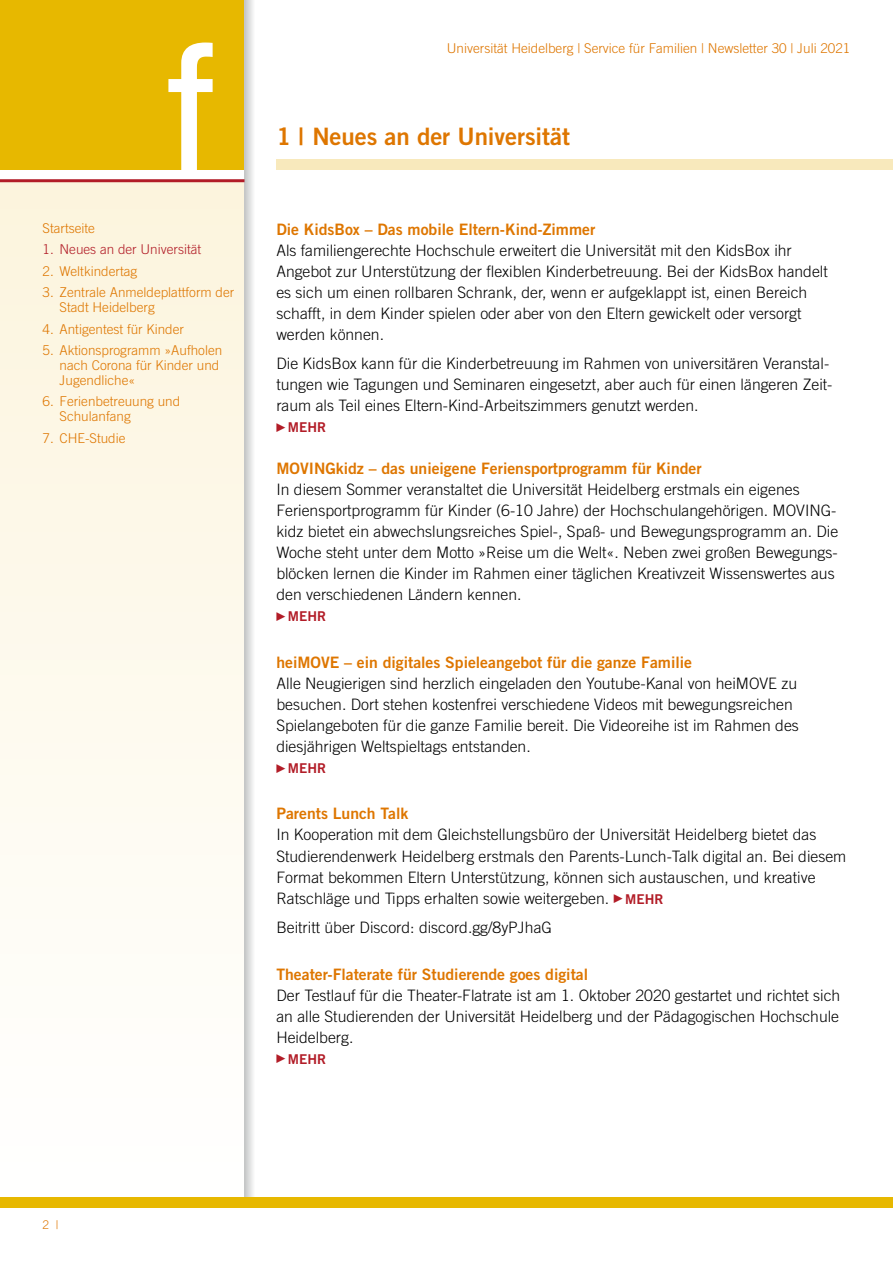
<style>
.page{position:relative;width:893px;height:1263px;background:#fff}
.page>*{position:absolute;margin:0;border:0;box-sizing:border-box;transform-origin:0 0}
.H1_Head_orange{font:24px "Trade Gothic LT Std Bd 2";letter-spacing:-.005em;color:#de7600}
.H2_Subhead_orange{font:300 15.75px/21px "Trade Gothic LT Std";color:#000}
.Fließ_orange{font:300 13.5px/15px "Trade Gothic LT Std";color:#de7600}
.Fließ_orange-2{font:300 13.5px "Trade Gothic LT Std";color:#b21c27}
.H2_Subhead_orange-2{font:13.5px "Trade Gothic LT Std Bd 2";color:#b21c27}
.t1{font:300 12px "Trade Gothic LT Std";color:#de7600}
.s1{font-family:"Trade Gothic LT Std Bd 2";font-weight:400;color:#de7600}
.s2{font-family:"Trade Gothic LT Std Bd 2";font-weight:400;font-size:13.5px;color:#b21c27}
</style>
<div class="page">
<div style="left:0;top:181px;width:244px;height:1016px;background:linear-gradient(to bottom,#fcf4dd,#fff)"></div>
<div style="left:0;top:0;width:244px;height:170px;background:#e7b800"></div>
<svg style="left:244px;top:0;width:9px;height:1197px;background:#d9dada"></svg>
<hr style="left:0;top:179px;width:244px;height:3px;background:#b21c27">
<svg style="left:168px;top:43px;width:45px;height:127px"></svg>
<div style="left:0;top:1197px;width:893px;height:11px;background:#e7b800"></div>
<div style="left:276px;top:159px;width:617px;height:11px;background:#f8e9bc"></div>
<p class="Fließ_orange" style="left:43px;top:221px;width:54px">Startseite</p>
<p class="Fließ_orange-2" style="left:43px;top:242px;width:160px">1. Neues an der Universität</p>
<p class="Fließ_orange" style="left:43px;top:263px;width:96px">2. Weltkindertag</p>
<p class="Fließ_orange" style="left:60px;top:285px;width:176px;text-indent:-17px">3. Zentrale Anmeldeplattform der<br>Stadt Heidelberg</p>
<p class="Fließ_orange" style="left:43px;top:321px;width:143px">4. Antigentest für Kinder</p>
<p class="Fließ_orange" style="left:60px;top:342px;width:164px;text-indent:-17px">5. Aktionsprogramm »Aufholen nach Corona für Kinder und<br>Jugendliche«</p>
<p class="Fließ_orange" style="left:60px;top:394px;width:122px;text-indent:-17px">6. Ferienbetreuung und<br>Schulanfang</p>
<p class="Fließ_orange" style="left:43px;top:430px;width:85px">7. CHE-Studie</p>
<p class="Fließ_orange" style="left:447px;top:40px;width:405px">Universität Heidelberg | Service für Familien | Newsletter 30 | Juli 2021</p>
<p class="H1_Head_orange" style="left:276px;top:121px;width:295px">1 | Neues an der Universität</p>
<p class="H2_Subhead_orange" style="left:276px;top:218px;width:553px"><span class="s1">Die KidsBox – Das mobile Eltern-Kind-Zimmer<br></span>Als familiengerechte Hochschule erweitert die Universität mit den KidsBox ihr Angebot zur Unterstützung der flexiblen Kinderbetreuung. Bei der KidsBox handelt es sich um einen rollbaren Schrank, der, wenn er aufgeklappt ist, einen Bereich schafft, in dem Kinder spielen oder aber von den Eltern gewickelt oder versorgt werden können.</p>
<p class="H2_Subhead_orange" style="left:276px;top:353px;width:558px">Die KidsBox kann für die Kinderbetreuung im Rahmen von universitären Veranstal&shy;tungen wie Tagungen und Seminaren eingesetzt, aber auch für einen längeren Zeit&shy;raum als Teil eines Eltern-Kind-Arbeitszimmers genutzt werden.</p>
<p class="H2_Subhead_orange-2" style="left:288px;top:419px;width:40px">MEHR</p>
<p class="H2_Subhead_orange" style="left:276px;top:458px;width:563px"><span class="s1">MOVINGkidz – das unieigene Feriensportprogramm für Kinder<br></span>In diesem Sommer veranstaltet die Universität Heidelberg erstmals ein eigenes Feriensportprogramm für Kinder (6-10 Jahre) der Hochschulangehörigen. MOVING&shy;kidz bietet ein abwechslungsreiches Spiel-, Spaß- und Bewegungsprogramm an. Die Woche steht unter dem Motto »Reise um die Welt«. Neben zwei großen Bewegungs&shy;blöcken lernen die Kinder im Rahmen einer täglichen Kreativzeit Wissenswertes aus den verschiedenen Ländern kennen.</p>
<p class="H2_Subhead_orange-2" style="left:288px;top:608px;width:40px">MEHR</p>
<p class="H2_Subhead_orange" style="left:276px;top:652px;width:524px"><span class="s1">heiMOVE – ein digitales Spieleangebot für die ganze Familie<br></span>Alle Neugierigen sind herzlich eingeladen den Youtube-Kanal von heiMOVE zu besuchen. Dort stehen kostenfrei verschiedene Videos mit bewegungsreichen Spielangeboten für die ganze Familie bereit. Die Videoreihe ist im Rahmen des diesjährigen Weltspieltags entstanden.</p>
<p class="H2_Subhead_orange-2" style="left:288px;top:760px;width:40px">MEHR</p>
<p class="H2_Subhead_orange" style="left:276px;top:803px;width:571px"><span class="s1">Parents Lunch Talk<br></span>In Kooperation mit dem Gleichstellungsbüro der Universität Heidelberg bietet das Studierendenwerk Heidelberg erstmals den Parents-Lunch-Talk digital an. Bei diesem Format bekommen Eltern Unterstützung, können sich austauschen, und kreative Ratschläge und Tipps erhalten sowie weitergeben. <span class="s2">MEHR</span></p>
<p class="H2_Subhead_orange" style="left:276px;top:917px;width:277px">Beitritt über Discord: discord.gg/8yPJhaG</p>
<p class="H2_Subhead_orange" style="left:276px;top:963px;width:565px"><span class="s1">Theater-Flaterate für Studierende goes digital<br></span>Der Testlauf für die Theater-Flatrate ist am 1. Oktober 2020 gestartet und richtet sich an alle Studierenden der Universität Heidelberg und der Pädagogischen Hochschule Heidelberg.</p>
<p class="H2_Subhead_orange-2" style="left:288px;top:1050px;width:40px">MEHR</p>
<p class="t1" style="left:43px;top:1218px;width:18px">2 |</p>
</div>
